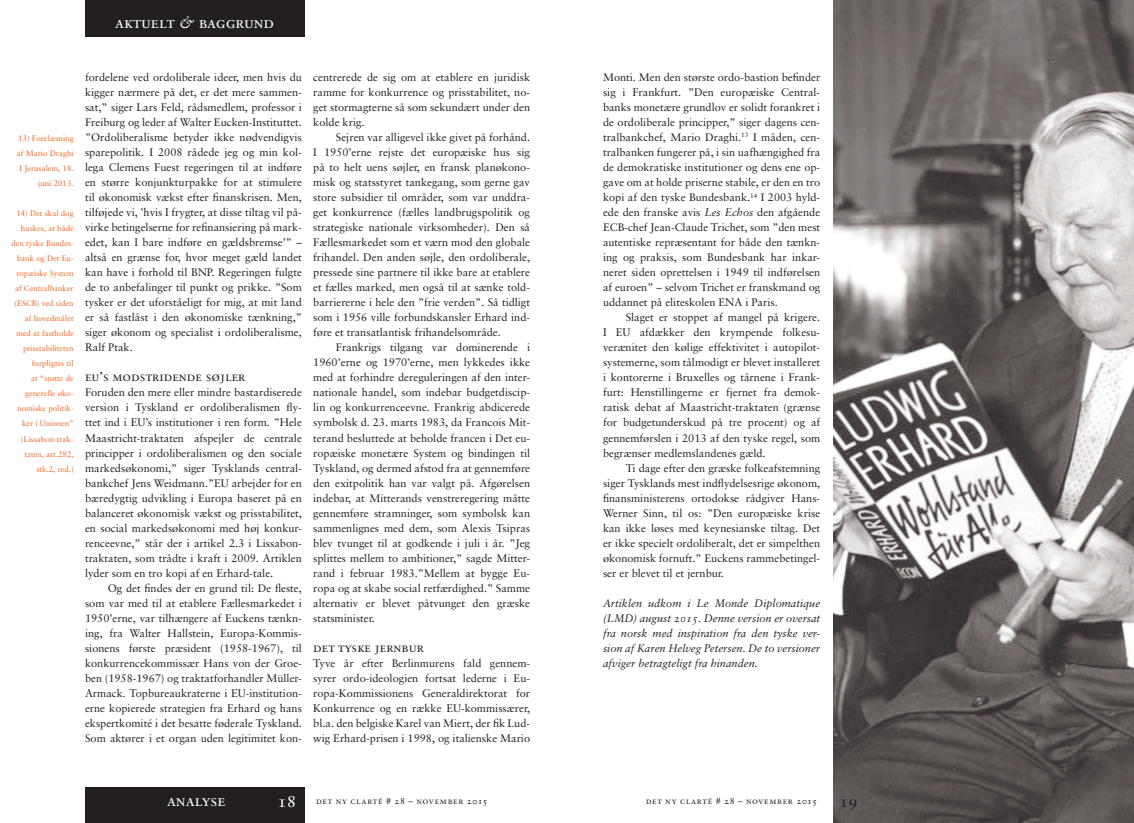
<style>
.page{position:relative;width:1134px;height:823px;background:#fff}
.page>*{position:absolute;margin:0;border:0;box-sizing:border-box;transform-origin:0 0}
.t1{font:17px "Sabon Roman SC";color:#231f20}
.t2{font:16px "Sabon Roman SC";color:#fff}
.t3{font:13px "Sabon Roman SC";color:#231f20}
.t4{font:11px/15px "Sabon";color:#231f20;text-align:justify}
.t5{font:11px/15px "Sabon Italic Os F";color:#231f20;text-align:justify}
.t6{font:9px "Sabon Roman SC";letter-spacing:.075em;color:#231f20}
.t7{font:8px/15px "Sabon";color:#f36421;text-align:right}
.s1{font-family:"Sabon Italic Os F"}
.s2{font-style:italic}
.s3{font-family:"Sabon";font-style:italic}
.s4{font-size:17px;color:#fff}
</style>
<div class="page">
<div style="left:85px;top:786px;width:220px;height:36px;background:#231f20"></div>
<div style="left:85px;top:0;width:220px;height:36px;background:#231f20"></div>
<img style="left:833px;top:0;width:301px;height:822px">
<h2 class="t2" style="left:115px;top:13px;width:160px">aktuelt <span class="s1">&amp;</span> baggrund</h2>
<p class="t7" style="left:17px;top:131px;width:58px">13) Forelæsning af Mario Draghi<br>I Jerusalem, 18. juni 2013.</p>
<p class="t7" style="left:11px;top:206px;width:64px">14) Det skal dog huskes, at både den tyske Bundes&shy;bank og Det Eu&shy;ropæiske System af Centralbanker (ESCB) ved siden af hovedmålet med at fastholde prisstabiliteten forpligtes til<br>at “støtte de generelle øko&shy;nomiske politik&shy;ker i Unionen” (Lissabon-trak&shy;taten, art.282, stk.2, red.)</p>
<p class="t4" style="left:85px;top:70px;width:218px">fordelene ved ordoliberale ideer, men hvis du kigger nærmere på det, er det mere sammen&shy;sat,” siger Lars Feld, rådsmedlem, professor i Freiburg og leder af Walter Eucken-Instituttet. ”Ordoliberalisme betyder ikke nødvendigvis sparepolitik. I 2008 rådede jeg og min kol&shy;lega Clemens Fuest regeringen til at indføre en større konjunkturpakke for at stimulere til økonomisk vækst efter finanskrisen. Men, tilføjede vi, ’hvis I frygter, at disse tiltag vil på&shy;virke betingelserne for refinansiering på mark&shy;edet, kan I bare indføre en gældsbremse’” – altså en grænse for, hvor meget gæld landet kan have i forhold til BNP. Regeringen fulgte de to anbefalinger til punkt og prikke. ”Som tysker er det uforståeligt for mig, at mit land er så fastlåst i den økonomiske tænkning,” siger økonom og specialist i ordoliberalisme, Ralf Ptak.</p>
<p class="t3" style="left:85px;top:369px;width:162px">eu’s modstridende søjler</p>
<p class="t4" style="left:85px;top:385px;width:218px">Foruden den mere eller mindre bastardiserede version i Tyskland er ordoliberalismen fly&shy;ttet ind i EU’s institutioner i ren form. ”Hele Maastricht-traktaten afspejler de centrale principper i ordoliberalismen og den sociale markedsøkonomi,” siger Tysklands central&shy;bankchef Jens Weidmann.”EU arbejder for en bæredygtig udvikling i Europa baseret på en balanceret økonomisk vækst og prisstabilitet, en social markedsøkonomi med høj konkur&shy;renceevne,” står der i artikel 2.3 i Lissabon&shy;traktaten, som trådte i kraft i 2009. Artiklen lyder som en tro kopi af en Erhard-tale.</p>
<p class="t4" style="left:85px;top:580px;width:218px;text-indent:23px">Og det findes der en grund til: De fleste, som var med til at etablere Fællesmarkedet i 1950’erne, var tilhængere af Euckens tænkn&shy;ing, fra Walter Hallstein, Europa-Kommis&shy;sionens første præsident (1958-1967), til konkurrencekommissær Hans von der Groe&shy;ben (1958-1967) og traktatforhandler Müller-Armack. Topbureaukraterne i EU-institution&shy;erne kopierede strategien fra Erhard og hans ekspertkomité i det besatte føderale Tyskland.<br>Som aktører i et organ uden legitimitet kon-</p>
<p class="t4" style="left:313px;top:70px;width:218px">centrerede de sig om at etablere en juridisk ramme for konkurrence og prisstabilitet, no&shy;get stormagterne så som sekundært under den kolde krig.</p>
<p class="t4" style="left:313px;top:130px;width:218px;text-indent:23px">Sejren var alligevel ikke givet på forhånd.<br>I 1950’erne rejste det europæiske hus sig på to helt uens søjler, en fransk planøkono&shy;misk og statsstyret tankegang, som gerne gav store subsidier til områder, som var unddra&shy;get konkurrence (fælles landbrugspolitik og strategiske nationale virksomheder). Den så Fællesmarkedet som et værn mod den globale frihandel. Den anden søjle, den ordoliberale, pressede sine partnere til ikke bare at etablere et fælles marked, men også til at sænke told&shy;barriererne i hele den ”frie verden”. Så tidligt som i 1956 ville forbundskansler Erhard ind&shy;føre et transatlantisk frihandelsområde.</p>
<p class="t4" style="left:313px;top:340px;width:218px;text-indent:23px">Frankrigs tilgang var dominerende i 1960’erne og 1970’erne, men lykkedes ikke med at forhindre dereguleringen af den inter&shy;nationale handel, som indebar budgetdiscip&shy;lin og konkurrenceevne. Frankrig abdicerede symbolsk d. 23. marts 1983, da Francois Mit&shy;terand besluttede at beholde francen i Det eu&shy;ropæiske monetære System og bindingen til Tyskland, og dermed afstod fra at gennemføre den exitpolitik han var valgt på. Afgørelsen indebar, at Mitterands venstreregering måtte gennemføre stramninger, som symbolsk kan sammenlignes med dem, som Alexis Tsipras blev tvunget til at godkende i juli i år. ”Jeg splittes mellem to ambitioner,” sagde Mitter&shy;rand i februar 1983.”Mellem at bygge Eu&shy;ropa og at skabe social retfærdighed.” Samme alternativ er blevet påtvunget den græske statsminister.</p>
<p class="t3" style="left:313px;top:639px;width:112px">det tyske jernbur</p>
<p class="t4" style="left:313px;top:655px;width:218px">Tyve år efter Berlinmurens fald gennem&shy;syrer ordo-ideologien fortsat lederne i Eu&shy;ropa-Kommissionens Generaldirektorat for Konkurrence og en række EU-kommissærer, bl.a. den belgiske Karel van Miert, der fik Lud&shy;wig Erhard-prisen i 1998, og italienske Mario</p>
<p class="t4" style="left:603px;top:70px;width:219px">Monti. Men den største ordo-bastion befinder sig i Frankfurt. ”Den europæiske Central&shy;banks monetære grundlov er solidt forankret i de ordoliberale principper,” siger dagens cen&shy;tralbankchef, Mario Draghi.<sup>13</sup> I måden, cen&shy;tralbanken fungerer på, i sin uafhængighed fra de demokratiske institutioner og dens ene op&shy;gave om at holde priserne stabile, er den en tro kopi af den tyske Bundesbank.<sup>14</sup> I 2003 hyld&shy;ede den franske avis <span class="s2">Les Echos</span> den afgående ECB-chef Jean-Claude Trichet, som ”den mest autentiske repræsentant for både den tænkn&shy;ing og praksis, som Bundesbank har inkar&shy;neret siden oprettelsen i 1949 til indførelsen af euroen” – selvom Trichet er franskmand og uddannet på eliteskolen ENA i Paris.</p>
<p class="t4" style="left:603px;top:310px;width:219px;text-indent:23px">Slaget er stoppet af mangel på krigere.<br>I EU afdækker den krympende folkesu&shy;verænitet den kølige effektivitet i autopilot&shy;systemerne, som tålmodigt er blevet installeret i kontorerne i Bruxelles og tårnene i Frank&shy;furt: Henstillingerne er fjernet fra demok&shy;ratisk debat af Maastricht-traktaten (grænse for budgetunderskud på tre procent) og af gennemførslen i 2013 af den tyske regel, som begrænser medlemslandenes gæld.</p>
<p class="t4" style="left:603px;top:460px;width:219px;text-indent:23px">Ti dage efter den græske folkeafstemning siger Tysklands mest indflydelsesrige økonom, finansministerens ortodokse rådgiver Hans-Werner Sinn, til os: ”Den europæiske krise kan ikke løses med keynesianske tiltag. Det er ikke specielt ordoliberalt, det er simpelthen økonomisk fornuft.” Euckens rammebetingel&shy;ser er blevet til et jernbur.</p>
<p class="t5" style="left:603px;top:595px;width:219px">Artiklen udkom i Le Monde Diplomatique (LMD) august 2015. Denne version er oversat fra norsk med inspiration fra den tyske ver&shy;sion af Karen Helveg Petersen. De to versioner afviger betragteligt fra hinanden<span class="s3">.</span></p>
<p class="t6" style="left:277px;top:795px;width:211px"><span class="s4">18</span> det ny clarté # 28 – november 2015</p>
<p class="t6" style="left:646px;top:795px;width:173px">det ny clarté # 28 – november 2015</p>
<h2 class="t2" style="left:167px;top:790px;width:60px">analyse</h2>
<h1 class="t1" style="left:839px;top:790px;width:20px">19</h1>
</div>
